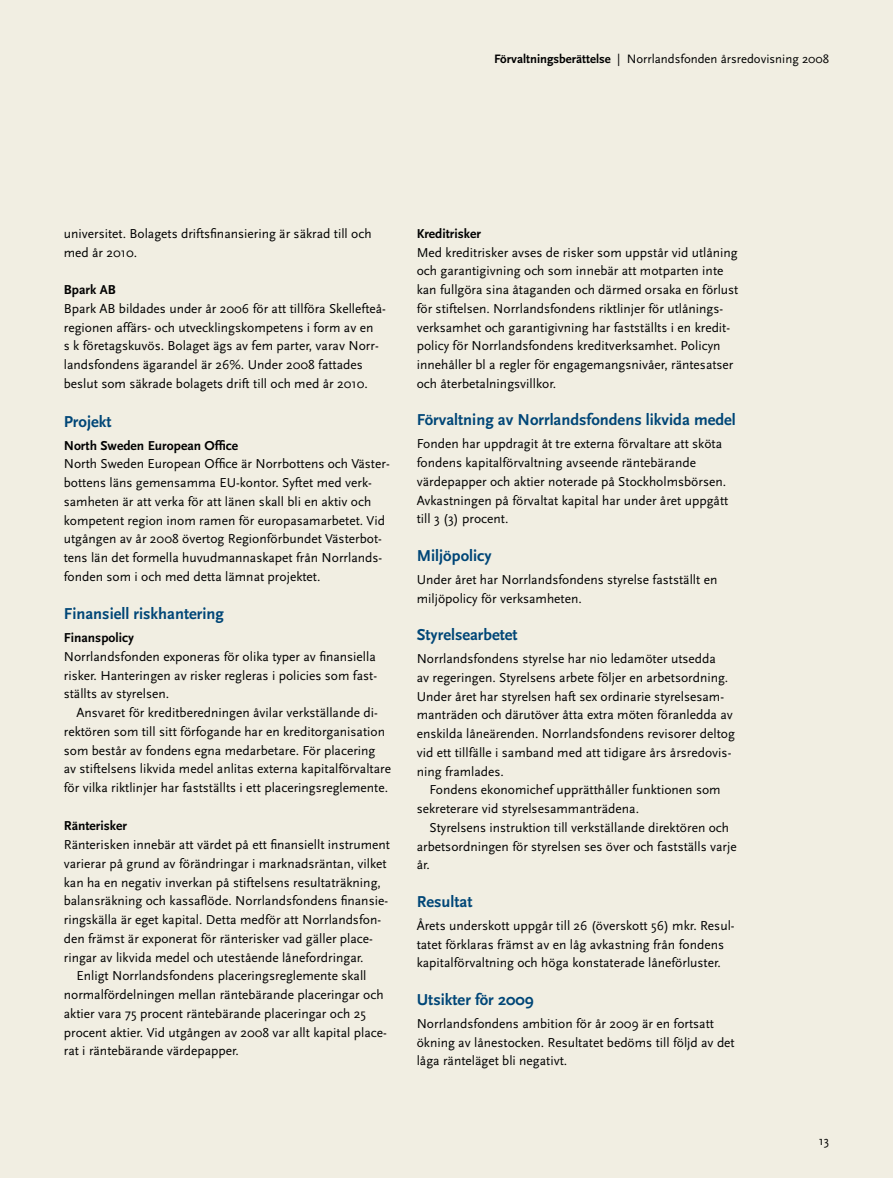
<style>
.page{position:relative;width:893px;height:1178px;background:#f1eee2}
.page>*{position:absolute;margin:0;border:0;box-sizing:border-box;transform-origin:0 0}
.t1{font:700 16.5px "Scala Sans";color:#004677}
.t2{font:13.5px/18.8px "Scala Sans";color:#000}
.t3{font:700 13.5px "Scala Sans";color:#000}
.t4{font:12.75px "Scala Sans";color:#000}
.s1{font-weight:700}
</style>
<div class="page">
<p class="t4" style="left:494px;top:52px;width:337px"><span class="s1">Förvaltningsberättelse</span> | Norrlandsfonden årsredovisning 2008</p>
<p class="t2" style="left:64px;top:224px;width:309px">universitet. Bolagets driftsfinansiering är säkrad till och med år 2010.</p>
<p class="t3" style="left:64px;top:282px;width:53px">Bpark AB</p>
<p class="t2" style="left:64px;top:299px;width:323px">Bpark AB bildades under år 2006 för att tillföra Skellefteå&shy;regionen affärs- och utvecklingskompetens i form av en<br>s k företagskuvös. Bolaget ägs av fem parter, varav Norr&shy;landsfondens ägarandel är 26%. Under 2008 fattades beslut som säkrade bolagets drift till och med år 2010.</p>
<p class="t1" style="left:64px;top:411px;width:49px">Projekt</p>
<p class="t3" style="left:64px;top:437px;width:176px">North Sweden European Office</p>
<p class="t2" style="left:64px;top:454px;width:326px">North Sweden European Office är Norrbottens och Väster&shy;bottens läns gemensamma EU-kontor. Syftet med verk&shy;samheten är att verka för att länen skall bli en aktiv och kompetent region inom ramen för europasamarbetet. Vid utgången av år 2008 övertog Regionförbundet Västerbot&shy;tens län det formella huvudmannaskapet från Norrlands&shy;fonden som i och med detta lämnat projektet.</p>
<p class="t1" style="left:64px;top:604px;width:162px">Finansiell riskhantering</p>
<p class="t3" style="left:64px;top:630px;width:72px">Finanspolicy</p>
<p class="t2" style="left:64px;top:647px;width:315px;text-align:justify">Norrlandsfonden exponeras för olika typer av finansiella risker. Hanteringen av risker regleras i policies som fast&shy;ställts av styrelsen.</p>
<p class="t2" style="left:64px;top:703px;width:329px;text-indent:13px">Ansvaret för kreditberedningen åvilar verkställande di&shy;rektören som till sitt förfogande har en kreditorganisation som består av fondens egna medarbetare. För placering av stiftelsens likvida medel anlitas externa kapitalförvaltare för vilka riktlinjer har fastställts i ett placeringsreglemente.</p>
<p class="t3" style="left:64px;top:818px;width:65px">Ränterisker</p>
<p class="t2" style="left:64px;top:835px;width:328px">Ränterisken innebär att värdet på ett finansiellt instrument</p>
<p class="t2" style="left:64px;top:854px;width:324px">varierar på grund av förändringar i marknadsräntan, vilket</p>
<p class="t2" style="left:64px;top:873px;width:319px">kan ha en negativ inverkan på stiftelsens resultaträkning,</p>
<p class="t2" style="left:64px;top:891px;width:326px">balansräkning och kassaflöde. Norrlandsfondens finansie-</p>
<p class="t2" style="left:64px;top:910px;width:319px">ringskälla är eget kapital. Detta medför att Norrlandsfon-</p>
<p class="t2" style="left:64px;top:929px;width:311px">den främst är exponerat för ränterisker vad gäller place-</p>
<p class="t2" style="left:64px;top:948px;width:301px">ringar av likvida medel och utestående lånefordringar.</p>
<p class="t2" style="left:77px;top:966px;width:291px">Enligt Norrlandsfondens placeringsreglemente skall</p>
<p class="t2" style="left:64px;top:985px;width:321px">normalfördelningen mellan räntebärande placeringar och</p>
<p class="t2" style="left:64px;top:1004px;width:304px">aktier vara 75 procent räntebärande placeringar och 25</p>
<p class="t2" style="left:64px;top:1023px;width:325px">procent aktier. Vid utgången av 2008 var allt kapital place-</p>
<p class="t2" style="left:64px;top:1041px;width:177px">rat i räntebärande värdepapper.</p>
<p class="t3" style="left:417px;top:225px;width:66px">Kreditrisker</p>
<p class="t2" style="left:417px;top:243px;width:323px">Med kreditrisker avses de risker som uppstår vid utlåning och garantigivning och som innebär att motparten inte kan fullgöra sina åtaganden och därmed orsaka en förlust för stiftelsen. Norrlandsfondens riktlinjer för utlånings&shy;verksamhet och garantigivning har fastställts i en kredit&shy;policy för Norrlandsfondens kreditverksamhet. Policyn innehåller bl a regler för engagemangsnivåer, räntesatser och återbetalningsvillkor.</p>
<p class="t1" style="left:417px;top:410px;width:321px">Förvaltning av Norrlandsfondens likvida medel</p>
<p class="t2" style="left:417px;top:434px;width:313px">Fonden har uppdragit åt tre externa förvaltare att sköta fondens kapitalförvaltning avseende räntebärande värdepapper och aktier noterade på Stockholmsbörsen.<br>Avkastningen på förvaltat kapital har under året uppgått till 3 (3) procent.</p>
<p class="t1" style="left:417px;top:546px;width:76px">Miljöpolicy</p>
<p class="t2" style="left:417px;top:570px;width:302px">Under året har Norrlandsfondens styrelse fastställt en miljöpolicy för verksamheten.</p>
<p class="t1" style="left:417px;top:625px;width:102px">Styrelsearbetet</p>
<p class="t2" style="left:417px;top:649px;width:320px">Norrlandsfondens styrelse har nio ledamöter utsedda<br>av regeringen. Styrelsens arbete följer en arbetsordning.<br>Under året har styrelsen haft sex ordinarie styrelsesam&shy;manträden och därutöver åtta extra möten föranledda av enskilda låneärenden. Norrlandsfondens revisorer deltog vid ett tillfälle i samband med att tidigare års årsredovis&shy;ning framlades.</p>
<p class="t2" style="left:417px;top:780px;width:305px;text-indent:13px">Fondens ekonomichef upprätthåller funktionen som sekreterare vid styrelsesammanträdena.</p>
<p class="t2" style="left:417px;top:818px;width:322px;text-indent:13px">Styrelsens instruktion till verkställande direktören och arbetsordningen för styrelsen ses över och fastställs varje år.</p>
<p class="t1" style="left:417px;top:892px;width:57px">Resultat</p>
<p class="t2" style="left:417px;top:916px;width:319px">Årets underskott uppgår till 26 (överskott 56) mkr. Resul&shy;tatet förklaras främst av en låg avkastning från fondens kapitalförvaltning och höga konstaterade låneförluster.</p>
<p class="t1" style="left:417px;top:990px;width:119px">Utsikter för 2009</p>
<p class="t2" style="left:417px;top:1014px;width:320px">Norrlandsfondens ambition för år 2009 är en fortsatt ökning av lånestocken. Resultatet bedöms till följd av det låga ränteläget bli negativt.</p>
<p class="t4" style="left:819px;top:1133px;width:12px">13</p>
</div>
